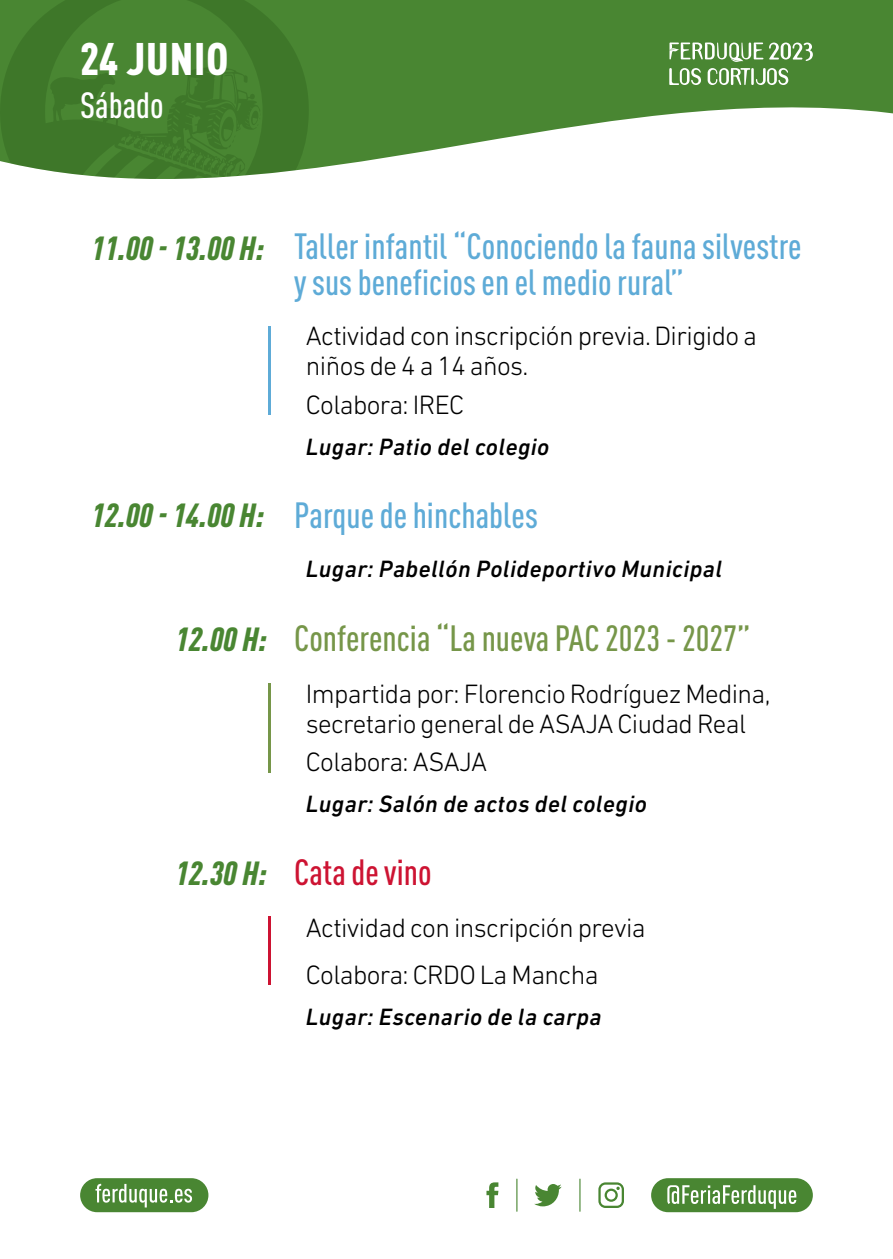
<style>
.page{position:relative;width:893px;height:1259px;background:#fff}
.page>*{position:absolute;margin:0;border:0;box-sizing:border-box;transform-origin:0 0}
.t1{font:900 condensed 45px "DIN Pro";letter-spacing:.02em;color:#fff}
.t2{font:500 condensed 36px/36px "DIN Pro";color:#5eabd7}
.t3{font:500 condensed 36px "DIN Pro";color:#769649}
.t4{font:500 condensed 36px "DIN Pro";color:#cd1332}
.t5{font:500 condensed 36px "DIN Pro";color:#fff}
.t6{font:300 27px/30px "DIN Next LT Pro";letter-spacing:-.025em;color:#000}
.t7{font:italic 500 24px "DIN Next LT Pro";letter-spacing:.02em;color:#000}
.s1{font-weight:900;font-style:italic;font-size:33px;color:#498632}
</style>
<div class="page">
<svg style="left:392px;top:0;width:501px;height:157px;fill:#498632"></svg>
<svg style="left:0;top:0;width:392px;height:179px;background:#4b8436"></svg>
<svg style="left:598px;top:1182px;width:26px;height:26px"></svg>
<svg style="left:534px;top:1184px;width:28px;height:22px"></svg>
<svg style="left:486px;top:1182px;width:12px;height:26px"></svg>
<svg style="left:516px;top:1178px;width:1px;height:33px"></svg>
<svg style="left:579px;top:1178px;width:1px;height:33px"></svg>
<div style="left:651px;top:1178px;width:162px;height:34px;background:#498632;border-radius:17px"></div>
<svg style="left:667px;top:1185px;width:129px;height:23px"></svg>
<div style="left:80px;top:1178px;width:128px;height:34px;background:#498632;border-radius:17px"></div>
<svg style="left:95px;top:1183px;width:97px;height:24px"></svg>
<svg style="left:769px;top:43px;width:44px;height:18px"></svg>
<svg style="left:669px;top:43px;width:94px;height:19px"></svg>
<svg style="left:669px;top:68px;width:32px;height:17px"></svg>
<svg style="left:708px;top:68px;width:80px;height:17px"></svg>
<hr style="left:268px;top:683px;width:3px;height:89px;background:#769649">
<hr style="left:268px;top:916px;width:3px;height:69px;background:#cd1332">
<hr style="left:268px;top:326px;width:3px;height:88px;background:#5eabd7">
<h1 class="t1" style="left:80px;top:24px;width:150px">24 JUNIO</h1>
<h2 class="t5" style="left:80px;top:78px;width:85px">Sábado</h2>
<h2 class="t2" style="left:294px;top:225px;width:509px;text-indent:-202px"><span class="s1">11.00 - 13.00 H:</span> Taller infantil “Conociendo la fauna silvestre y sus beneficios en el medio rural”</h2>
<p class="t6" style="left:306px;top:321px;width:453px">Actividad con inscripción previa. Dirigido a niños de 4 a 14 años.</p>
<p class="t6" style="left:306px;top:389px;width:160px">Colabora: IREC</p>
<p class="t7" style="left:306px;top:433px;width:245px">Lugar: Patio del colegio</p>
<h2 class="t2" style="left:92px;top:494px;width:448px"><span class="s1">12.00 - 14.00 H:</span> Parque de hinchables</h2>
<p class="t7" style="left:306px;top:555px;width:418px">Lugar: Pabellón Polideportivo Municipal</p>
<h2 class="t3" style="left:176px;top:612px;width:576px"><span class="s1">12.00 H:</span> Conferencia “La nueva PAC 2023 - 2027”</h2>
<p class="t6" style="left:306px;top:678px;width:466px">Impartida por: Florencio Rodríguez Medina, secretario general de ASAJA Ciudad Real</p>
<p class="t6" style="left:306px;top:747px;width:183px">Colabora: ASAJA</p>
<p class="t7" style="left:306px;top:790px;width:342px">Lugar: Salón de actos del colegio</p>
<h2 class="t4" style="left:176px;top:845px;width:258px"><span class="s1">12.30 H:</span> Cata de vino</h2>
<p class="t6" style="left:306px;top:903px;width:341px;line-height:47.1px">Actividad con inscripción previa<br>Colabora: CRDO La Mancha</p>
<p class="t7" style="left:306px;top:1002px;width:297px">Lugar: Escenario de la carpa</p>
</div>
